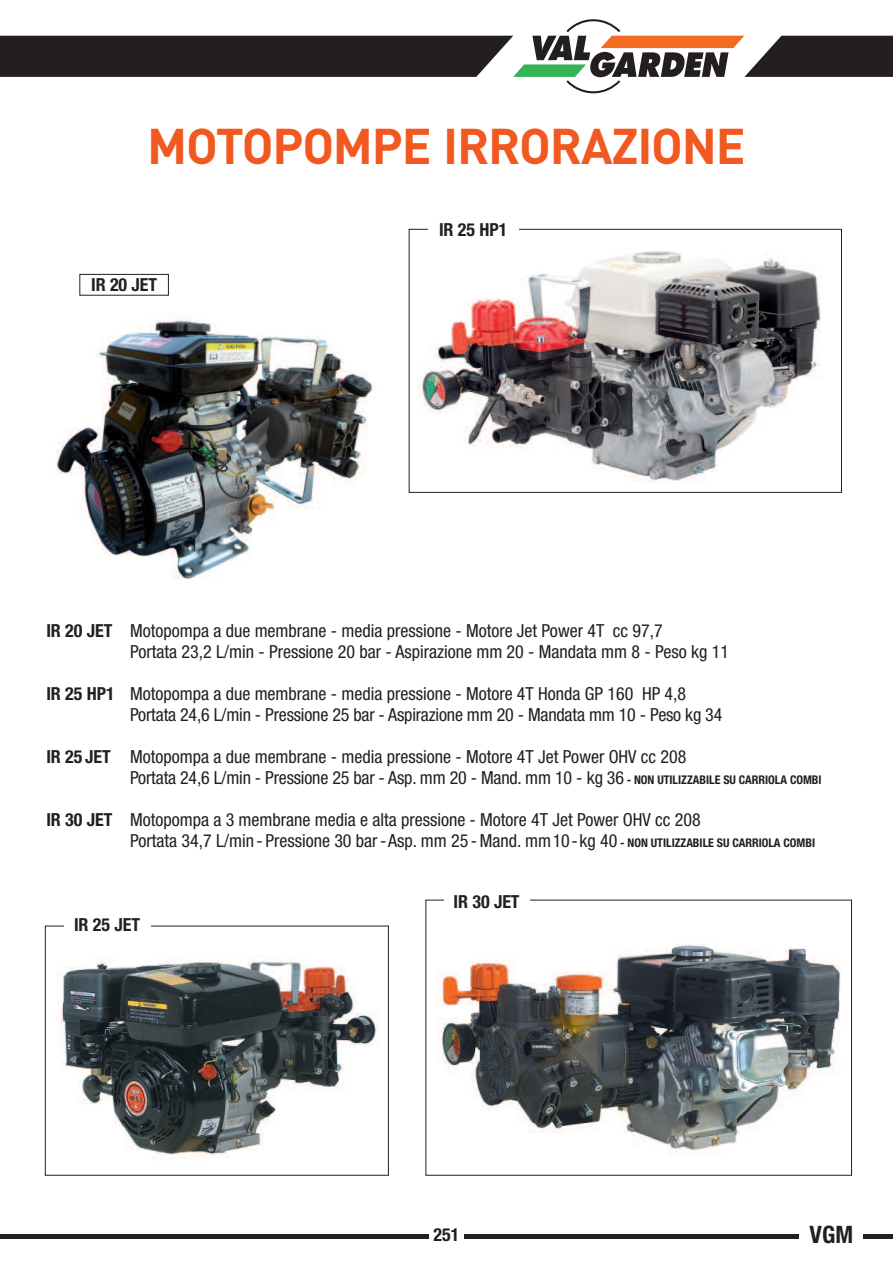
<style>
.page{position:relative;width:893px;height:1263px;background:#fff}
.page>*{position:absolute;margin:0;border:0;box-sizing:border-box;transform-origin:0 0}
.t1{font:700 49.5px "DIN";letter-spacing:-.025em;color:#f15921}
.t2{font:700 condensed 24px "Helvetica Neue";color:#231f20}
.t3{font:condensed 18px/21px "Helvetica Neue";color:#231f20}
.t4{font:700 condensed 18px "Helvetica Neue";color:#231f20}
.s1{font-weight:700}
.s2{font-weight:700;font-size:12px}
</style>
<div class="page">
<hr style="left:0;top:1234px;width:893px;height:4px;background:#231f20">
<svg style="left:0;top:19px;width:893px;height:74px"></svg>
<div style="left:429px;top:1226px;width:34px;height:29px;background:#fff"></div>
<div style="left:799px;top:1226px;width:64px;height:22px;background:#fff"></div>
<img style="left:436px;top:944px;width:405px;height:212px">
<div style="left:425px;top:900px;width:427px;height:276px;border:1px solid #231f20"></div>
<img style="left:58px;top:960px;width:321px;height:199px">
<div style="left:45px;top:925px;width:344px;height:251px;border:1px solid #231f20"></div>
<div style="left:64px;top:914px;width:86px;height:22px;background:#fff"></div>
<div style="left:444px;top:891px;width:85px;height:21px;background:#fff"></div>
<img style="left:56px;top:320px;width:320px;height:260px">
<div style="left:80px;top:274px;width:89px;height:21px;border:1px solid #231f20"></div>
<img style="left:418px;top:251px;width:403px;height:232px">
<div style="left:409px;top:229px;width:433px;height:264px;border:1px solid #231f20"></div>
<div style="left:428px;top:219px;width:90px;height:21px;background:#fff"></div>
<h1 class="t1" style="left:147px;top:118px;width:600px">MOTOPOMPE IRRORAZIONE</h1>
<p class="t4" style="left:91px;top:278px;width:68px">IR 20 JET</p>
<p class="t4" style="left:439px;top:223px;width:70px">IR 25 HP1</p>
<p class="t3" style="left:130px;top:622px;width:600px;text-indent:-84px"><span class="s1">IR 20 JET</span> Motopompa a due membrane - media pressione - Motore Jet Power 4T cc 97,7<br>Portata 23,2 L/min - Pressione 20 bar - Aspirazione mm 20 - Mandata mm 8 - Peso kg 11</p>
<p class="t3" style="left:130px;top:685px;width:594px;text-indent:-84px"><span class="s1">IR 25 HP1</span> Motopompa a due membrane - media pressione - Motore 4T Honda GP 160 HP 4,8<br>Portata 24,6 L/min - Pressione 25 bar - Aspirazione mm 20 - Mandata mm 10 - Peso kg 34</p>
<p class="t3" style="left:130px;top:748px;width:693px;text-indent:-84px"><span class="s1">IR 25 JET</span> Motopompa a due membrane - media pressione - Motore 4T Jet Power OHV cc 208<br>Portata 24,6 L/min - Pressione 25 bar - Asp. mm 20 - Mand. mm 10 - kg 36 <span class="s2">- NON UTILIZZABILE SU CARRIOLA COMBI</span></p>
<p class="t3" style="left:130px;top:811px;width:687px;text-indent:-84px"><span class="s1">IR 30 JET</span> Motopompa a 3 membrane media e alta pressione - Motore 4T Jet Power OHV cc 208<br>Portata 34,7 L/min - Pressione 30 bar-Asp. mm 25-Mand. mm10-kg 40 <span class="s2">- NON UTILIZZABILE SU CARRIOLA COMBI</span></p>
<p class="t4" style="left:74px;top:918px;width:68px">IR 25 JET</p>
<p class="t4" style="left:453px;top:895px;width:68px">IR 30 JET</p>
<p class="t4" style="left:434px;top:1228px;width:27px">251</p>
<h2 class="t2" style="left:810px;top:1226px;width:45px">VGM</h2>
</div>
